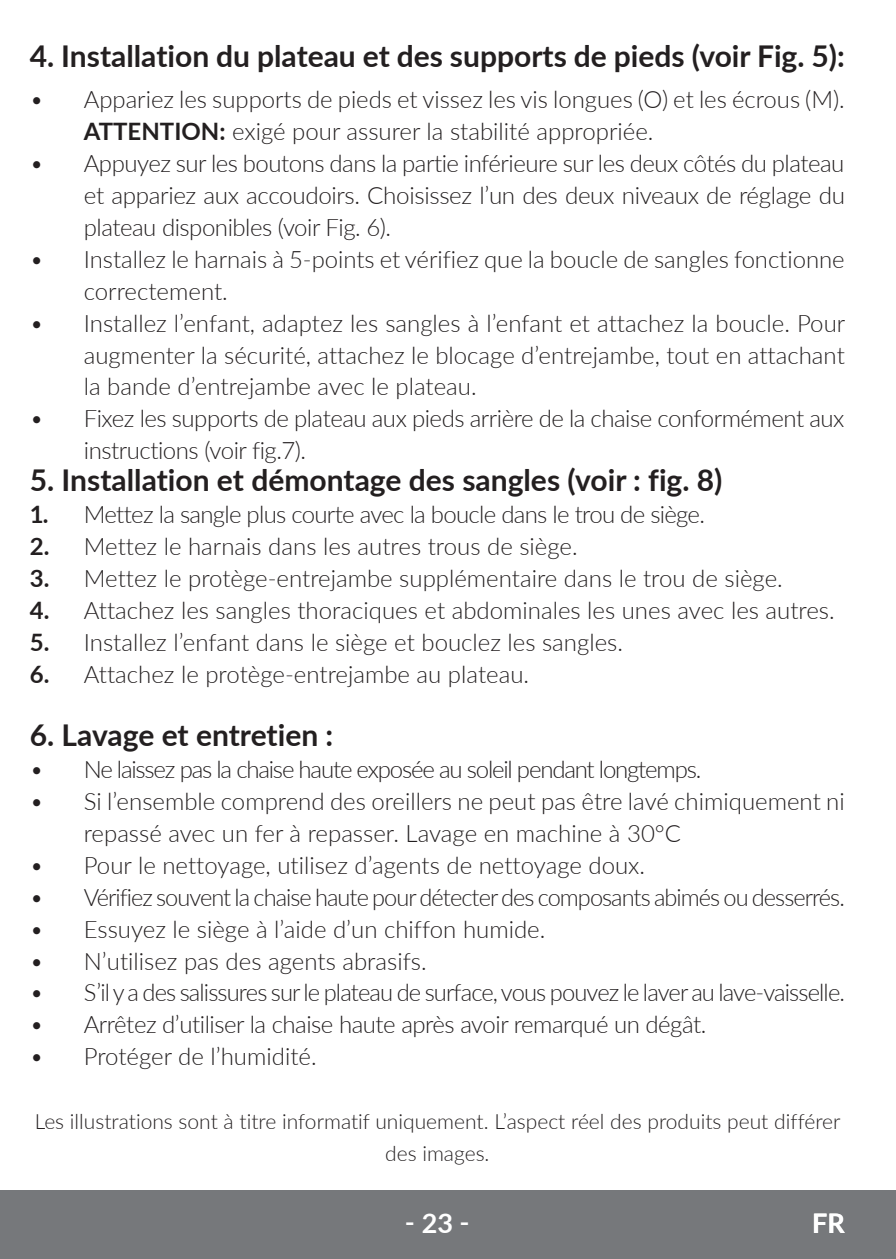
<style>
.page{position:relative;width:896px;height:1259px;background:#fff}
.page>*{position:absolute;margin:0;border:0;box-sizing:border-box;transform-origin:0 0}
.t1{font:700 30px "Lato";color:#231f20}
.t2{font:700 27px "Lato";color:#fff}
.t3{font:300 24px/31.8px "Lato";color:#231f20}
.t4{font:300 24px/31.8px "Lato";letter-spacing:-.02em;color:#231f20}
.t5{font:300 24px "Lato";letter-spacing:-.035em;color:#231f20}
.t6{font:300 24px "Lato";letter-spacing:-.04em;color:#231f20}
.t7{font:300 24px "Lato";letter-spacing:-.05em;color:#231f20}
.t8{font:300 24px "Lato";letter-spacing:-.03em;color:#231f20}
.t9{font:300 21px/31.8px "Lato";color:#231f20;text-align:center}
.s1{font-weight:700}
</style>
<div class="page">
<div style="left:0;top:1190px;width:895px;height:69px;background:#76787b"></div>
<p class="t1" style="left:30px;top:34px;width:816px">4. Installation du plateau et des supports de pieds (voir Fig. 5):</p>
<p class="t3" style="left:84px;top:84px;width:762px;text-indent:-54px">• Appariez les supports de pieds et vissez les vis longues (O) et les écrous (M).<br><span class="s1">ATTENTION:</span> exigé pour assurer la stabilité appropriée.</p>
<p class="t3" style="left:84px;top:148px;width:762px;text-align:justify;text-indent:-54px">• Appuyez sur les boutons dans la partie inférieure sur les deux côtés du plateau et appariez aux accoudoirs. Choisissez l’un des deux niveaux de réglage du plateau disponibles (voir Fig. 6).</p>
<p class="t3" style="left:84px;top:244px;width:762px;text-indent:-54px">• Installez le harnais à 5-points et vérifiez que la boucle de sangles fonctionne correctement.</p>
<p class="t3" style="left:84px;top:307px;width:763px;text-align:justify;text-indent:-54px">• Installez l’enfant, adaptez les sangles à l’enfant et attachez la boucle. Pour augmenter la sécurité, attachez le blocage d’entrejambe, tout en attachant la bande d’entrejambe avec le plateau.</p>
<p class="t4" style="left:84px;top:403px;width:762px;text-indent:-54px">• Fixez les supports de plateau aux pieds arrière de la chaise conformément aux instructions (voir fig.7).</p>
<p class="t1" style="left:30px;top:458px;width:694px">5. Installation et démontage des sangles (voir : fig. 8)</p>
<p class="t8" style="left:30px;top:498px;width:676px"><span class="s1">1.</span> Mettez la sangle plus courte avec la boucle dans le trou de siège.</p>
<p class="t3" style="left:30px;top:529px;width:549px"><span class="s1">2.</span> Mettez le harnais dans les autres trous de siège.</p>
<p class="t3" style="left:30px;top:561px;width:754px"><span class="s1">3.</span> Mettez le protège-entrejambe supplémentaire dans le trou de siège.</p>
<p class="t3" style="left:30px;top:593px;width:806px"><span class="s1">4.</span> Attachez les sangles thoraciques et abdominales les unes avec les autres.</p>
<p class="t3" style="left:30px;top:625px;width:594px"><span class="s1">5.</span> Installez l’enfant dans le siège et bouclez les sangles.</p>
<p class="t3" style="left:30px;top:657px;width:501px"><span class="s1">6.</span> Attachez le protège-entrejambe au plateau.</p>
<p class="t1" style="left:30px;top:718px;width:305px">6. Lavage et entretien :</p>
<p class="t7" style="left:30px;top:756px;width:673px">• Ne laissez pas la chaise haute exposée au soleil pendant longtemps.</p>
<p class="t3" style="left:84px;top:786px;width:762px;text-indent:-54px">• Si l’ensemble comprend des oreillers ne peut pas être lavé chimiquement ni repassé avec un fer à repasser. Lavage en machine à 30°C</p>
<p class="t3" style="left:30px;top:850px;width:617px">• Pour le nettoyage, utilisez d’agents de nettoyage doux.</p>
<p class="t6" style="left:30px;top:883px;width:816px">• Vérifiez souvent la chaise haute pour détecter des composants abimés ou desserrés.</p>
<p class="t3" style="left:30px;top:913px;width:517px">• Essuyez le siège à l’aide d’un chiffon humide.</p>
<p class="t3" style="left:30px;top:945px;width:398px">• N’utilisez pas des agents abrasifs.</p>
<p class="t5" style="left:30px;top:979px;width:816px">• S’il y a des salissures sur le plateau de surface, vous pouvez le laver au lave-vaisselle.</p>
<p class="t4" style="left:30px;top:1009px;width:678px">• Arrêtez d’utiliser la chaise haute après avoir remarqué un dégât.</p>
<p class="t3" style="left:30px;top:1041px;width:288px">• Protéger de l’humidité.</p>
<p class="t9" style="left:35px;top:1105px;width:807px">Les illustrations sont à titre informatif uniquement. L’aspect réel des produits peut différer des images.</p>
<p class="t2" style="left:405px;top:1203px;width:66px">‑ 23 ‑</p>
<p class="t2" style="left:812px;top:1207px;width:34px">FR</p>
</div>
